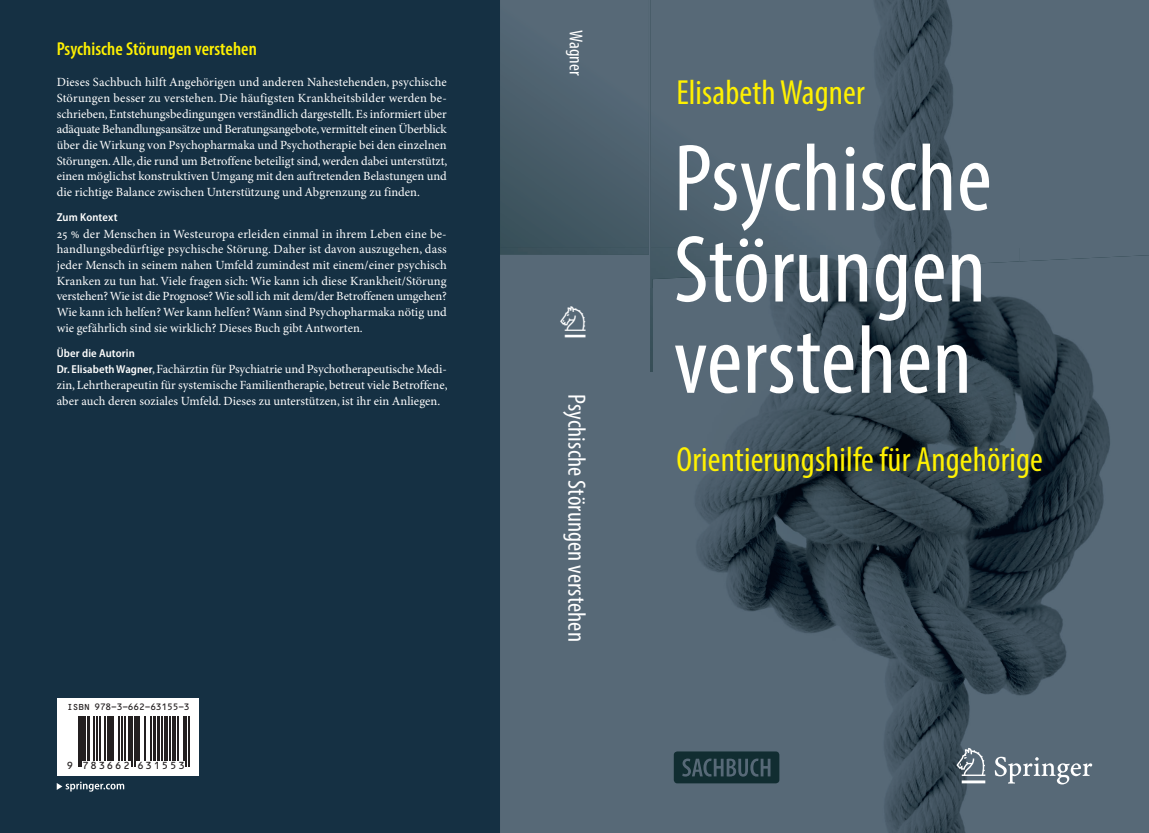
<style>
.page{position:relative;width:1149px;height:833px;background:#fff}
.page>*{position:absolute;margin:0;border:0;box-sizing:border-box;transform-origin:0 0}
.t1{font:condensed 97.5px "Myriad Pro";letter-spacing:.005em;color:#fff}
.t2{font:condensed 96.25px/91.2px "Myriad Pro";letter-spacing:.005em;color:#fff}
.t3{font:43.75px "Springnew";color:#fff}
.t4{font:condensed 35px "Myriad Pro";letter-spacing:.005em;color:#fff101}
.t5{font:condensed 25px "Myriad Pro";letter-spacing:.005em;color:#fff}
.t6{font:600 condensed 18.75px "Myriad Pro";letter-spacing:.005em;color:#fff101}
.t7{font:condensed 18.75px "Myriad Pro";letter-spacing:.005em;color:#fff}
.t8{font:12.5px/15.6px "Minion Pro";letter-spacing:.005em;color:#fff;text-align:justify}
.t9{font:600 semi-condensed 11.5px "Myriad Pro";letter-spacing:.01em;color:#fff}
.t10{font:10px "OCRBSBOP";letter-spacing:.18em;color:#231f20}
.t11{font:9px "OCRBSBOP";letter-spacing:-.02em;color:#231f20}
.s1{font-family:"Myriad Pro";font-weight:600;font-stretch:semi-condensed;font-size:11.5px}
</style>
<div class="page">
<div style="left:0;top:0;width:1148px;height:833px;background:#153043"></div>
<img style="left:500px;top:261px;width:648px;height:572px">
<img style="left:500px;top:0;width:519px;height:289px">
<div style="left:1018px;top:0;width:130px;height:261px;background:#576977"></div>
<img style="left:650px;top:288px;width:2px;height:83px">
<svg style="left:956px;top:747px;width:135px;height:37px;background:#72818c"></svg>
<svg style="left:57px;top:781px;width:67px;height:10px"></svg>
<svg style="left:57px;top:716px;width:141px;height:60px;background:#dbdbdb"></svg>
<hr style="left:78px;top:713px;width:1px;height:54px;background:#231f20">
<hr style="left:80px;top:713px;width:1px;height:54px;background:#231f20">
<hr style="left:82px;top:713px;width:4px;height:48px;background:#231f20">
<hr style="left:87px;top:713px;width:3px;height:48px;background:#231f20">
<hr style="left:93px;top:713px;width:1px;height:48px;background:#231f20">
<hr style="left:97px;top:713px;width:1px;height:48px;background:#231f20">
<hr style="left:99px;top:713px;width:1px;height:48px;background:#231f20">
<hr style="left:105px;top:713px;width:1px;height:48px;background:#231f20">
<hr style="left:107px;top:713px;width:1px;height:48px;background:#231f20">
<div style="left:109px;top:713px;width:5px;height:48px;background:#231f20"></div>
<hr style="left:119px;top:713px;width:1px;height:48px;background:#231f20">
<hr style="left:121px;top:713px;width:1px;height:48px;background:#231f20">
<hr style="left:125px;top:713px;width:1px;height:48px;background:#231f20">
<hr style="left:128px;top:713px;width:3px;height:48px;background:#231f20">
<hr style="left:132px;top:713px;width:1px;height:54px;background:#231f20">
<hr style="left:134px;top:713px;width:1px;height:54px;background:#231f20">
<hr style="left:136px;top:713px;width:2px;height:48px;background:#231f20">
<hr style="left:139px;top:713px;width:1px;height:48px;background:#231f20">
<hr style="left:145px;top:713px;width:1px;height:48px;background:#231f20">
<hr style="left:150px;top:713px;width:2px;height:48px;background:#231f20">
<hr style="left:153px;top:713px;width:2px;height:48px;background:#231f20">
<hr style="left:157px;top:713px;width:3px;height:48px;background:#231f20">
<hr style="left:161px;top:713px;width:1px;height:48px;background:#231f20">
<hr style="left:164px;top:713px;width:4px;height:48px;background:#231f20">
<hr style="left:169px;top:713px;width:1px;height:48px;background:#231f20">
<hr style="left:173px;top:713px;width:3px;height:48px;background:#231f20">
<hr style="left:177px;top:713px;width:1px;height:48px;background:#231f20">
<hr style="left:183px;top:713px;width:1px;height:48px;background:#231f20">
<hr style="left:185px;top:713px;width:2px;height:54px;background:#231f20">
<hr style="left:188px;top:713px;width:1px;height:54px;background:#231f20">
<div style="left:57px;top:698px;width:141px;height:18px;background:#fff"></div>
<svg style="left:673px;top:751px;width:106px;height:32px;background:#213b41"></svg>
<h3 class="t6" style="left:57px;top:39px;width:202px">Psychische Störungen verstehen</h3>
<p class="t8" style="left:57px;top:75px;width:392px">Dieses Sachbuch hilft Angehörigen und anderen Nahestehenden, psychische Störungen besser zu verstehen. Die häufigsten Krankheitsbilder werden be&shy;schrieben, Entstehungsbedingungen verständlich dargestellt. Es informiert über adäquate Behandlungsansätze und Beratungsangebote, vermittelt einen Überblick über die Wirkung von Psychopharmaka und Psychotherapie bei den einzelnen Störungen. Alle, die rund um Betroffene beteiligt sind, werden dabei unterstützt, einen möglichst konstruktiven Umgang mit den auftretenden Belastungen und die richtige Balance zwischen Unterstützung und Abgrenzung zu finden.</p>
<p class="t9" style="left:57px;top:211px;width:62px">Zum Kontext</p>
<p class="t8" style="left:57px;top:226px;width:391px;text-indent:26px">der Menschen in Westeuropa erleiden einmal in ihrem Leben eine be&shy;handlungsbedürftige psychische Störung. Daher ist davon auszugehen, dass jeder Mensch in seinem nahen Umfeld zumindest mit einem/einer psychisch Kranken zu tun hat. Viele fragen sich: Wie kann ich diese Krankheit/Störung verstehen? Wie ist die Prognose? Wie soll ich mit dem/der Betroffenen umgehen?<br>Wie kann ich helfen? Wer kann helfen? Wann sind Psychopharmaka nötig und wie gefährlich sind sie wirklich? Dieses Buch gibt Antworten.</p>
<p class="t9" style="left:57px;top:346px;width:80px">Über die Autorin</p>
<p class="t8" style="left:57px;top:362px;width:392px"><span class="s1">Dr. Elisabeth Wagner</span>, Fachärztin für Psychiatrie und Psychotherapeutische Medi&shy;zin, Lehrtherapeutin für systemische Familientherapie, betreut viele Betroffene, aber auch deren soziales Umfeld. Dieses zu unterstützen, ist ihr ein Anliegen.</p>
<p class="t11" style="left:67px;top:702px;width:124px">ISBN 978-3-662-63155-3</p>
<p class="t10" style="left:67px;top:760px;width:119px">9 783662 631553</p>
<h3 class="t7" style="left:587px;top:30px;width:47px;rotate:90deg">Wagner</h3>
<h3 class="t3" style="left:564px;top:306px;width:22px">1</h3>
<h3 class="t5" style="left:591px;top:394px;width:249px;rotate:90deg">Psychische Störungen verstehen</h3>
<h3 class="t4" style="left:676px;top:71px;width:190px">Elisabeth Wagner</h3>
<h2 class="t2" style="left:673px;top:132px;width:319px">Psychische<br>Störungen</h2>
<h1 class="t1" style="left:673px;top:301px;width:300px">verstehen</h1>
<h3 class="t4" style="left:676px;top:438px;width:368px">Orientierungshilfe für Angehörige</h3>
</div>
